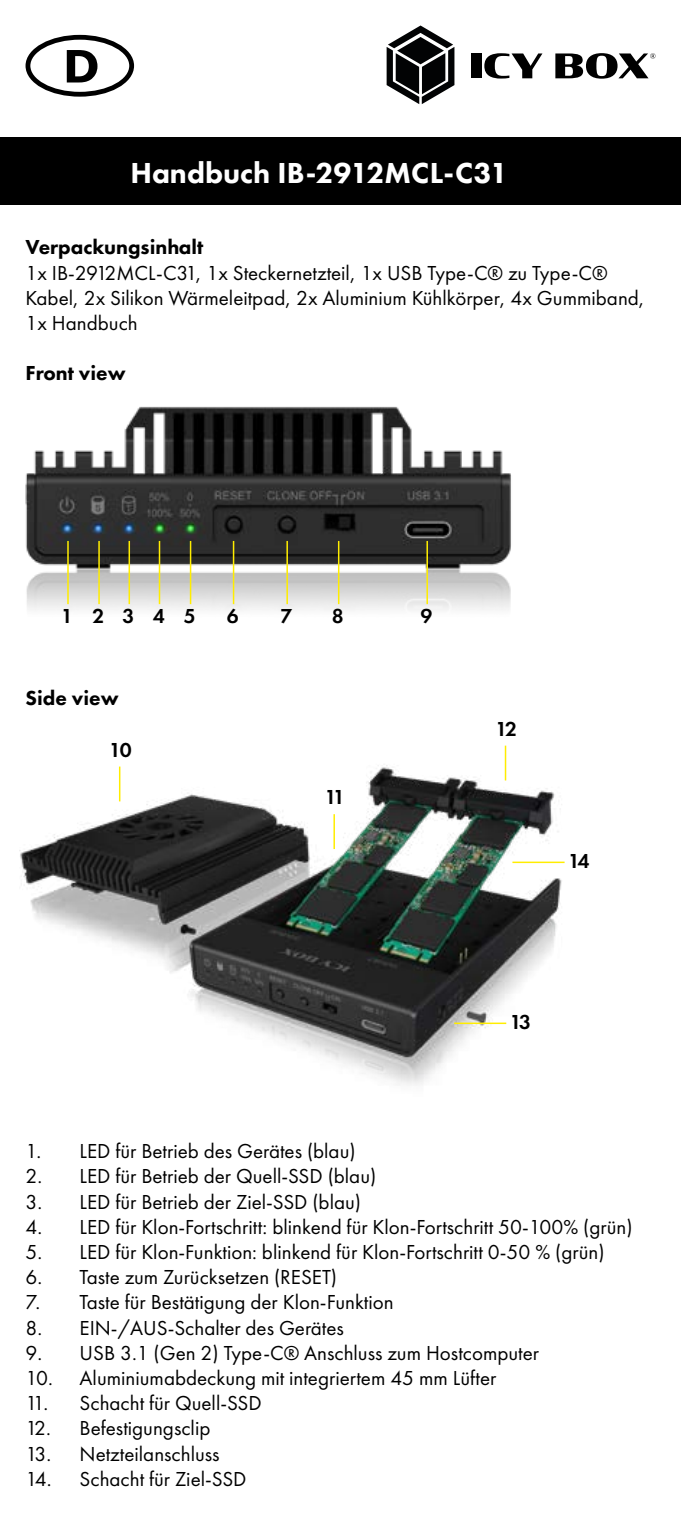
<style>
.page{position:relative;width:681px;height:1531px;background:#fff}
.page>*{position:absolute;margin:0;border:0;box-sizing:border-box;transform-origin:0 0}
.t1{font:800 30px "Futura PT";color:#fff}
.t2{font:21px/25.2px "Futura PT";color:#000}
.t3{font:800 21px "Futura PT";color:#000}
.t4{font:600 21px "Futura PT";letter-spacing:-.07em;color:#000}
</style>
<div class="page">
<div style="left:0;top:138px;width:680px;height:67px;background:#000"></div>
<div style="left:471px;top:53px;width:10px;height:25px;background:#000"></div>
<svg style="left:484px;top:53px;width:58px;height:26px"></svg>
<svg style="left:555px;top:53px;width:100px;height:26px"></svg>
<svg style="left:386px;top:26px;width:68px;height:78px"></svg>
<div style="left:26px;top:35px;width:108px;height:62px;border:5px solid #000;border-radius:50%"></div>
<svg style="left:67px;top:50px;width:30px;height:32px"></svg>
<img style="left:19px;top:753px;width:546px;height:332px">
<img style="left:25px;top:406px;width:486px;height:204px">
<hr style="left:67px;top:541px;width:2px;height:63px;background:#ffed00">
<hr style="left:98px;top:541px;width:2px;height:63px;background:#ffed00">
<hr style="left:128px;top:541px;width:2px;height:63px;background:#ffed00">
<hr style="left:159px;top:541px;width:1px;height:63px;background:#ffed00">
<hr style="left:190px;top:541px;width:1px;height:63px;background:#ffed00">
<hr style="left:233px;top:541px;width:1px;height:63px;background:#ffed00">
<hr style="left:286px;top:541px;width:2px;height:63px;background:#ffed00">
<hr style="left:338px;top:541px;width:1px;height:63px;background:#ffed00">
<hr style="left:426px;top:541px;width:2px;height:63px;background:#ffed00">
<hr style="left:333px;top:814px;width:2px;height:35px;background:#ffed00">
<hr style="left:119px;top:766px;width:1px;height:35px;background:#ffed00">
<hr style="left:504px;top:745px;width:2px;height:35px;background:#ffed00">
<hr style="left:512px;top:861px;width:52px;height:2px;background:#ffed00">
<hr style="left:454px;top:1022px;width:52px;height:2px;background:#ffed00">
<h1 class="t1" style="left:130px;top:154px;width:379px">Handbuch IB-2912MCL-C31</h1>
<p class="t3" style="left:26px;top:234px;width:179px">Verpackungsinhalt</p>
<p class="t2" style="left:26px;top:260px;width:620px">1x IB-2912MCL-C31, 1x Steckernetzteil, 1x USB Type-C® zu Type-C®<br>Kabel, 2x Silikon Wärmeleitpad, 2x Aluminium Kühlkörper, 4x Gummiband,<br>1x Handbuch</p>
<p class="t3" style="left:26px;top:360px;width:102px">Front view</p>
<p class="t4" style="left:61px;top:603px;width:136px">12345</p>
<p class="t4" style="left:227px;top:603px;width:13px">6</p>
<p class="t4" style="left:280px;top:603px;width:13px">7</p>
<p class="t4" style="left:332px;top:603px;width:13px">8</p>
<p class="t4" style="left:420px;top:603px;width:13px">9</p>
<p class="t3" style="left:26px;top:684px;width:95px">Side view</p>
<p class="t4" style="left:109px;top:737px;width:24px">10</p>
<p class="t4" style="left:325px;top:784px;width:21px">11</p>
<p class="t4" style="left:495px;top:716px;width:23px">12</p>
<p class="t4" style="left:568px;top:847px;width:23px">14</p>
<p class="t4" style="left:509px;top:1008px;width:23px">13</p>
<p class="t2" style="left:26px;top:1138px;width:331px">1. LED für Betrieb des Gerätes (blau)</p>
<p class="t2" style="left:26px;top:1164px;width:352px">2. LED für Betrieb der Quell-SSD (blau)</p>
<p class="t2" style="left:26px;top:1189px;width:337px">3. LED für Betrieb der Ziel-SSD (blau)</p>
<p class="t2" style="left:26px;top:1214px;width:608px">4. LED für Klon-Fortschritt: blinkend für Klon-Fortschritt 50-100% (grün)</p>
<p class="t2" style="left:26px;top:1239px;width:580px">5. LED für Klon-Funktion: blinkend für Klon-Fortschritt 0-50 % (grün)</p>
<p class="t2" style="left:26px;top:1264px;width:313px">6. Taste zum Zurücksetzen (RESET)</p>
<p class="t2" style="left:26px;top:1290px;width:369px">7. Taste für Bestätigung der Klon-Funktion</p>
<p class="t2" style="left:26px;top:1315px;width:320px">8. EIN-/AUS-Schalter des Gerätes</p>
<p class="t2" style="left:26px;top:1340px;width:515px">9. USB 3.1 (Gen 2) Type-C® Anschluss zum Hostcomputer</p>
<p class="t2" style="left:26px;top:1365px;width:472px">10. Aluminiumabdeckung mit integriertem 45 mm Lüfter</p>
<p class="t2" style="left:26px;top:1390px;width:237px">11. Schacht für Quell-SSD</p>
<p class="t2" style="left:26px;top:1416px;width:186px">12. Befestigungsclip</p>
<p class="t2" style="left:26px;top:1441px;width:195px">13. Netzteilanschluss</p>
<p class="t2" style="left:26px;top:1466px;width:222px">14. Schacht für Ziel-SSD</p>
</div>
